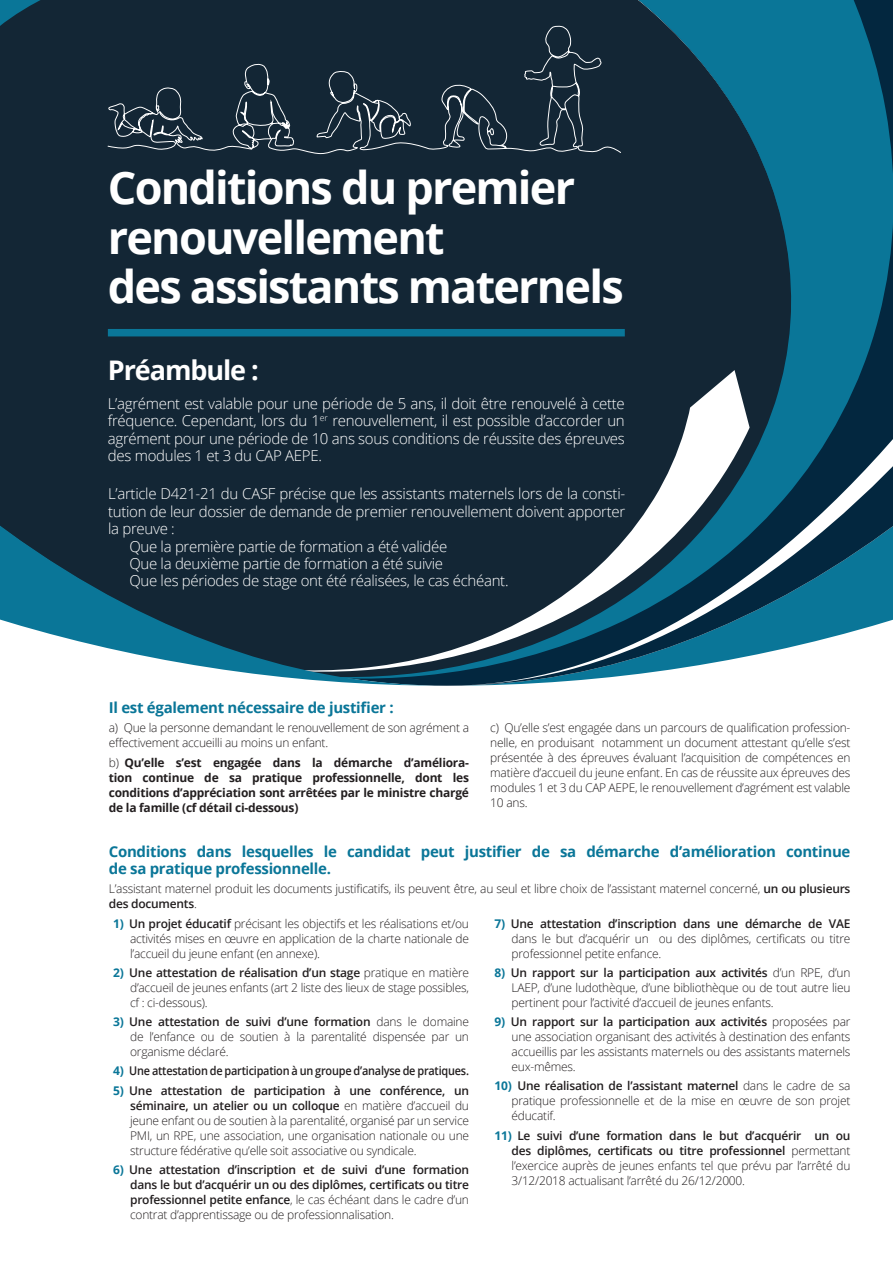
<style>
.page{position:relative;width:893px;height:1263px;background:#fff}
.page>*{position:absolute;margin:0;border:0;box-sizing:border-box;transform-origin:0 0}
.Title_36_pt{font:700 45px/49.5px "Open Sans";letter-spacing:-.04em;color:#fff}
.Heading_18_pt{font:700 27px "Open Sans";letter-spacing:-.04em;color:#fff}
.Body_11_pt{font:300 15px/17.4px "Open Sans";letter-spacing:-.02em;color:#fff;text-align:justify}
.Body_11_pt-2{font:700 15px/17.4px "Open Sans";letter-spacing:-.02em;color:#0a7698}
.Body_11_pt-3{font:300 12px/15px "Open Sans";letter-spacing:-.02em;color:#231f20;text-align:justify}
.Body_11_pt-4{font:600 12px/15px "Open Sans";letter-spacing:-.02em;color:#231f20;text-align:justify}
.Body_11_pt-5{font:700 12px/15px "Open Sans";letter-spacing:-.02em;color:#231f20;text-align:justify}
.Body_11_pt-6{font:600 12px "Open Sans";letter-spacing:-.02em;color:#231f20;scale:.91 1}
.s1{font-weight:300}
.s2{font-weight:600}
.s3{font-weight:700;color:#0a7698}
</style>
<div class="page">
<div style="left:0;top:45px;width:174px;height:465px;background:#132635"></div>
<svg style="left:174px;top:0;width:719px;height:414px;background:#103a4e"></svg>
<svg style="left:447px;top:414px;width:446px;height:272px"></svg>
<svg style="left:162px;top:370px;width:588px;height:304px;background:#2b4454"></svg>
<div style="left:0;top:0;width:226px;height:45px;background:#132635"></div>
<svg style="left:0;top:510px;width:447px;height:176px;background:#305061"></svg>
<div style="left:108px;top:329px;width:517px;height:7px;background:#0a7698"></div>
<svg style="left:107px;top:25px;width:514px;height:147px;background:#1e303e"></svg>
<p class="Title_36_pt" style="left:108px;top:162px;width:517px">Conditions du premier renouvellement<br>des assistants maternels</p>
<p class="Heading_18_pt" style="left:108px;top:351px;width:152px">Préambule :</p>
<p class="Body_11_pt" style="left:108px;top:394px;width:518px">L’agrément est valable pour une période de 5 ans, il doit être renouvelé à cette fréquence. Cependant, lors du 1<sup>er</sup> renouvellement, il est possible d’accorder un agrément pour une période de 10 ans sous conditions de réussite des épreuves des modules 1 et 3 du CAP AEPE.</p>
<p class="Body_11_pt" style="left:108px;top:485px;width:519px">L’article D421-21 du CASF précise que les assistants maternels lors de la consti&shy;tution de leur dossier de demande de premier renouvellement doivent apporter la preuve :</p>
<p class="Body_11_pt" style="left:129px;top:537px;width:319px">Que la première partie de formation a été validée</p>
<p class="Body_11_pt" style="left:129px;top:554px;width:315px">Que la deuxième partie de formation a été suivie</p>
<p class="Body_11_pt" style="left:129px;top:572px;width:381px">Que les périodes de stage ont été réalisées, le cas échéant.</p>
<p class="Body_11_pt-2" style="left:109px;top:699px;width:286px">Il est également nécessaire de justifier :</p>
<p class="Body_11_pt-3" style="left:109px;top:720px;width:362px">a) Que la personne demandant le renouvellement de son agrément a effectivement accueilli au moins un enfant.</p>
<p class="Body_11_pt-5" style="left:109px;top:754px;width:362px"><span class="s1">b)</span> Qu’elle s’est engagée dans la démarche d’améliora&shy;tion continue de sa pratique professionnelle, dont les conditions d’appréciation sont arrêtées par le ministre chargé de la famille (cf détail ci-dessous)</p>
<p class="Body_11_pt-3" style="left:490px;top:720px;width:362px">c) Qu’elle s’est engagée dans un parcours de qualification profession&shy;nelle, en produisant notamment un document attestant qu’elle s’est présentée à des épreuves évaluant l’acquisition de compétences en matière d’accueil du jeune enfant. En cas de réussite aux épreuves des modules 1 et 3 du CAP AEPE, le renouvellement d’agrément est valable 10 ans.</p>
<p class="Body_11_pt-2" style="left:109px;top:842px;width:743px">Conditions dans lesquelles le candidat peut justifier de sa démarche d’amélioration continue de sa pratique professionnelle.</p>
<p class="Body_11_pt-3" style="left:109px;top:881px;width:743px">L’assistant maternel produit les documents justificatifs, ils peuvent être, au seul et libre choix de l’assistant maternel concerné, <span class="s2">un ou plusieurs des documents</span>.</p>
<p class="Body_11_pt-3" style="left:130px;top:915px;width:340px;text-indent:-17px"><span class="s3">1)</span> <span class="s2">Un projet éducatif</span> précisant les objectifs et les réalisations et/ou activités mises en œuvre en application de la charte nationale de l’accueil du jeune enfant (en annexe).</p>
<p class="Body_11_pt-3" style="left:130px;top:965px;width:340px;text-indent:-17px"><span class="s3">2)</span> <span class="s2">Une attestation de réalisation d’un stage</span> pratique en matière d’accueil de jeunes enfants (art 2 liste des lieux de stage possibles, cf : ci-dessous).</p>
<p class="Body_11_pt-3" style="left:130px;top:1014px;width:340px;text-indent:-17px"><span class="s3">3)</span> <span class="s2">Une attestation de suivi d’une formation</span> dans le domaine de l’enfance ou de soutien à la parentalité dispensée par un organisme déclaré.</p>
<p class="Body_11_pt-6" style="left:113px;top:1063px;width:393px"><span class="s3">4)</span> Une attestation de participation à un groupe d’analyse de pratiques.</p>
<p class="Body_11_pt-3" style="left:130px;top:1082px;width:340px;text-indent:-17px"><span class="s3">5)</span> <span class="s2">Une attestation de participation à une conférence, un séminaire, un atelier ou un colloque</span> en matière d’accueil du jeune enfant ou de soutien à la parentalité, organisé par un service PMI, un RPE, une association, une organisation nationale ou une structure fédérative qu’elle soit associative ou syndicale.</p>
<p class="Body_11_pt-4" style="left:130px;top:1162px;width:340px;text-indent:-17px"><span class="s3">6)</span> Une attestation d’inscription et de suivi d’une formation dans le but d’acquérir un ou des diplômes, certificats ou titre professionnel petite enfance<span class="s1">, le cas échéant dans le cadre d’un contrat d’apprentissage ou de professionnalisation.</span></p>
<p class="Body_11_pt-3" style="left:512px;top:915px;width:340px;text-indent:-17px"><span class="s3">7)</span> <span class="s2">Une attestation d’inscription dans une démarche de VAE </span>dans le but d’acquérir un ou des diplômes, certificats ou titre professionnel petite enfance.</p>
<p class="Body_11_pt-3" style="left:512px;top:965px;width:340px;text-indent:-17px"><span class="s3">8)</span> <span class="s2">Un rapport sur la participation aux activités</span> d’un RPE, d’un LAEP, d’une ludothèque, d’une bibliothèque ou de tout autre lieu pertinent pour l’activité d’accueil de jeunes enfants.</p>
<p class="Body_11_pt-3" style="left:512px;top:1014px;width:340px;text-indent:-17px"><span class="s3">9)</span> <span class="s2">Un rapport sur la participation aux activités</span> proposées par une association organisant des activités à destination des enfants accueillis par les assistants maternels ou des assistants maternels eux-mêmes.</p>
<p class="Body_11_pt-3" style="left:512px;top:1078px;width:340px;text-indent:-17px"><span class="s3">10)</span> <span class="s2">Une réalisation de l’assistant maternel</span> dans le cadre de sa pratique professionnelle et de la mise en œuvre de son projet éducatif.</p>
<p class="Body_11_pt-3" style="left:512px;top:1127px;width:340px;text-indent:-17px"><span class="s3">11)</span> <span class="s2">Le suivi d’une formation dans le but d’acquérir un ou des diplômes, certificats ou titre professionnel</span> permettant l’exercice auprès de jeunes enfants tel que prévu par l’arrêté du 3/12/2018 actualisant l’arrêté du 26/12/2000.</p>
</div>
